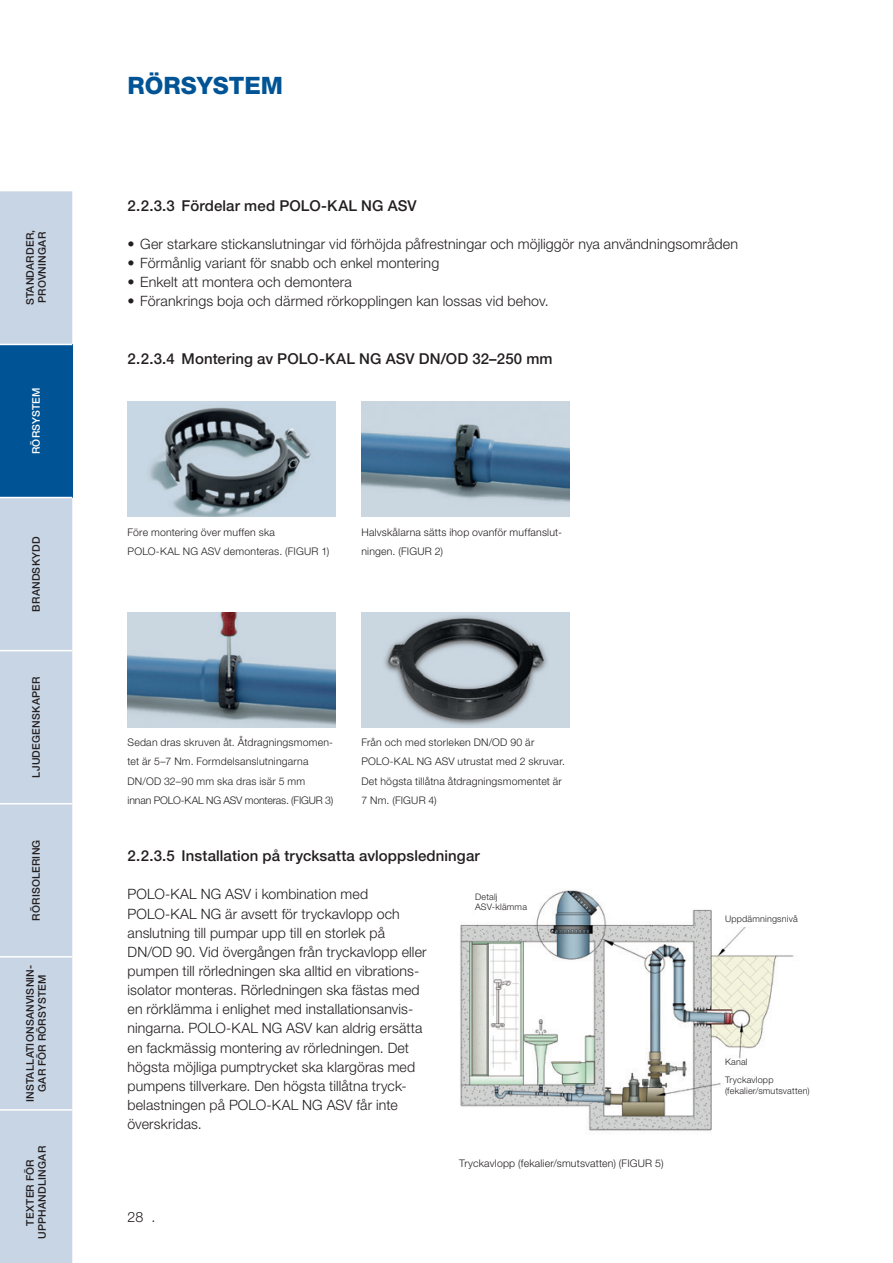
<style>
.page{position:relative;width:893px;height:1263px;background:#fff}
.page>*{position:absolute;margin:0;border:0;box-sizing:border-box;transform-origin:0 0}
.t1{font:800 24px "Helvetica Neue LT Pro";color:#005495}
.t2{font:500 15px "Helvetica Neue LT Pro";letter-spacing:.005em;color:#231f20}
.t3{font:300 14.25px/19.2px "Helvetica Neue LT Pro";letter-spacing:.01em;color:#231f20}
.t4{font:300 10.5px/19.2px "Helvetica Neue LT Pro";letter-spacing:.02em;color:#231f20}
.t5{font:500 10.5px/12px "Helvetica Neue LT Pro";letter-spacing:.02em;color:#231f20;text-align:center}
.t6{font:500 10.5px "Helvetica Neue LT Pro";letter-spacing:.02em;color:#fff}
.t7{font:300 9px/10.8px "Helvetica Neue LT Pro";letter-spacing:.025em;color:#231f20}
.s1{font-weight:500}
</style>
<div class="page">
<div style="left:0;top:191px;width:72px;height:1072px;background:#c8d5e4"></div>
<div style="left:0;top:344px;width:72px;height:153px;background:#005495"></div>
<hr style="left:0;top:344px;width:72px;height:1px;background:#fff">
<hr style="left:0;top:497px;width:72px;height:1px;background:#fff">
<hr style="left:0;top:650px;width:72px;height:1px;background:#fff">
<hr style="left:0;top:803px;width:72px;height:1px;background:#fff">
<hr style="left:0;top:956px;width:72px;height:1px;background:#fff">
<hr style="left:0;top:1109px;width:72px;height:2px;background:#fff">
<img style="left:128px;top:402px;width:208px;height:115px">
<img style="left:361px;top:402px;width:209px;height:115px">
<img style="left:128px;top:612px;width:208px;height:115px">
<img style="left:361px;top:612px;width:209px;height:115px">
<img style="left:460px;top:890px;width:334px;height:241px">
<div style="left:475px;top:893px;width:62px;height:23px;background:#fff"></div>
<div style="left:725px;top:1077px;width:104px;height:24px;background:#fff"></div>
<div style="left:725px;top:916px;width:79px;height:10px;background:#fff"></div>
<div style="left:725px;top:1059px;width:79px;height:6px;background:#fff"></div>
<p class="t5" style="left:24px;top:305px;width:77px;text-align:left;rotate:-90deg">STANDARDER,<br>PROVNINGAR</p>
<p class="t6" style="left:30px;top:454px;width:68px;rotate:-90deg">RÖRSYSTEM</p>
<p class="t5" style="left:30px;top:612px;width:77px;rotate:-90deg">BRANDSKYDD</p>
<p class="t5" style="left:30px;top:778px;width:102px;rotate:-90deg">LJUDEGENSKAPER</p>
<p class="t5" style="left:30px;top:921px;width:83px;rotate:-90deg">RÖRISOLERING</p>
<p class="t5" style="left:24px;top:1102px;width:139px;rotate:-90deg">INSTALLATIONSANVISNIN-<br>GAR FÖR RÖRSYSTEM</p>
<p class="t5" style="left:24px;top:1239px;width:94px;rotate:-90deg">TEXTER FÖR<br>UPPHANDLINGAR</p>
<h1 class="t1" style="left:128px;top:71px;width:157px">RÖRSYSTEM</h1>
<p class="t2" style="left:128px;top:196px;width:291px">2.2.3.3 Fördelar med POLO-KAL NG ASV</p>
<p class="t3" style="left:128px;top:234px;width:612px"><span class="s1">•</span> Ger starkare stickanslutningar vid förhöjda påfrestningar och möjliggör nya användningsområden</p>
<p class="t3" style="left:128px;top:253px;width:313px"><span class="s1">•</span> Förmånlig variant för snabb och enkel montering</p>
<p class="t3" style="left:128px;top:272px;width:226px"><span class="s1">•</span> Enkelt att montera och demontera</p>
<p class="t3" style="left:128px;top:291px;width:423px"><span class="s1">•</span> Förankrings boja och därmed rörkopplingen kan lossas vid behov.</p>
<p class="t2" style="left:128px;top:349px;width:426px">2.2.3.4 Montering av POLO-KAL NG ASV DN/OD 32–250 mm</p>
<p class="t4" style="left:128px;top:522px;width:203px">Före montering över muffen ska<br>POLO-KAL NG ASV demonteras. (FIGUR 1)</p>
<p class="t4" style="left:361px;top:522px;width:202px">Halvskålarna sätts ihop ovanför muffanslut&shy;ningen. (FIGUR 2)</p>
<p class="t4" style="left:128px;top:733px;width:207px">Sedan dras skruven åt. Åtdragningsmomen&shy;tet är 5–7 Nm. Formdelsanslutningarna DN/OD 32–90 mm ska dras isär 5 mm<br>innan POLO-KAL NG ASV monteras. (FIGUR 3)</p>
<p class="t4" style="left:361px;top:733px;width:205px">Från och med storleken DN/OD 90 är<br>POLO-KAL NG ASV utrustat med 2 skruvar.<br>Det högsta tillåtna åtdragningsmomentet är<br>7 Nm. (FIGUR 4)</p>
<p class="t2" style="left:128px;top:847px;width:354px">2.2.3.5 Installation på trycksatta avloppsledningar</p>
<p class="t3" style="left:128px;top:884px;width:301px">POLO-KAL NG ASV i kombination med POLO-KAL NG är avsett för tryckavlopp och anslutning till pumpar upp till en storlek på DN/OD 90. Vid övergången från tryckavlopp eller pumpen till rörledningen ska alltid en vibrations&shy;isolator monteras. Rörledningen ska fästas med en rörklämma i enlighet med installationsanvis&shy;ningarna. POLO-KAL NG ASV kan aldrig ersätta en fackmässig montering av rörledningen. Det högsta möjliga pumptrycket ska klargöras med pumpens tillverkare. Den högsta tillåtna tryck&shy;belastningen på POLO-KAL NG ASV får inte överskridas.</p>
<p class="t4" style="left:459px;top:1154px;width:206px">Tryckavlopp (fekalier/smutsvatten) (FIGUR 5)</p>
<p class="t7" style="left:475px;top:891px;width:53px">Detalj<br>ASV-klämma</p>
<p class="t3" style="left:128px;top:1207px;width:29px">28 .</p>
<p class="t7" style="left:725px;top:913px;width:74px">Uppdämningsnivå</p>
<p class="t7" style="left:725px;top:1056px;width:24px">Kanal</p>
<p class="t7" style="left:725px;top:1074px;width:86px">Tryckavlopp (fekalier/smutsvatten)</p>
</div>
